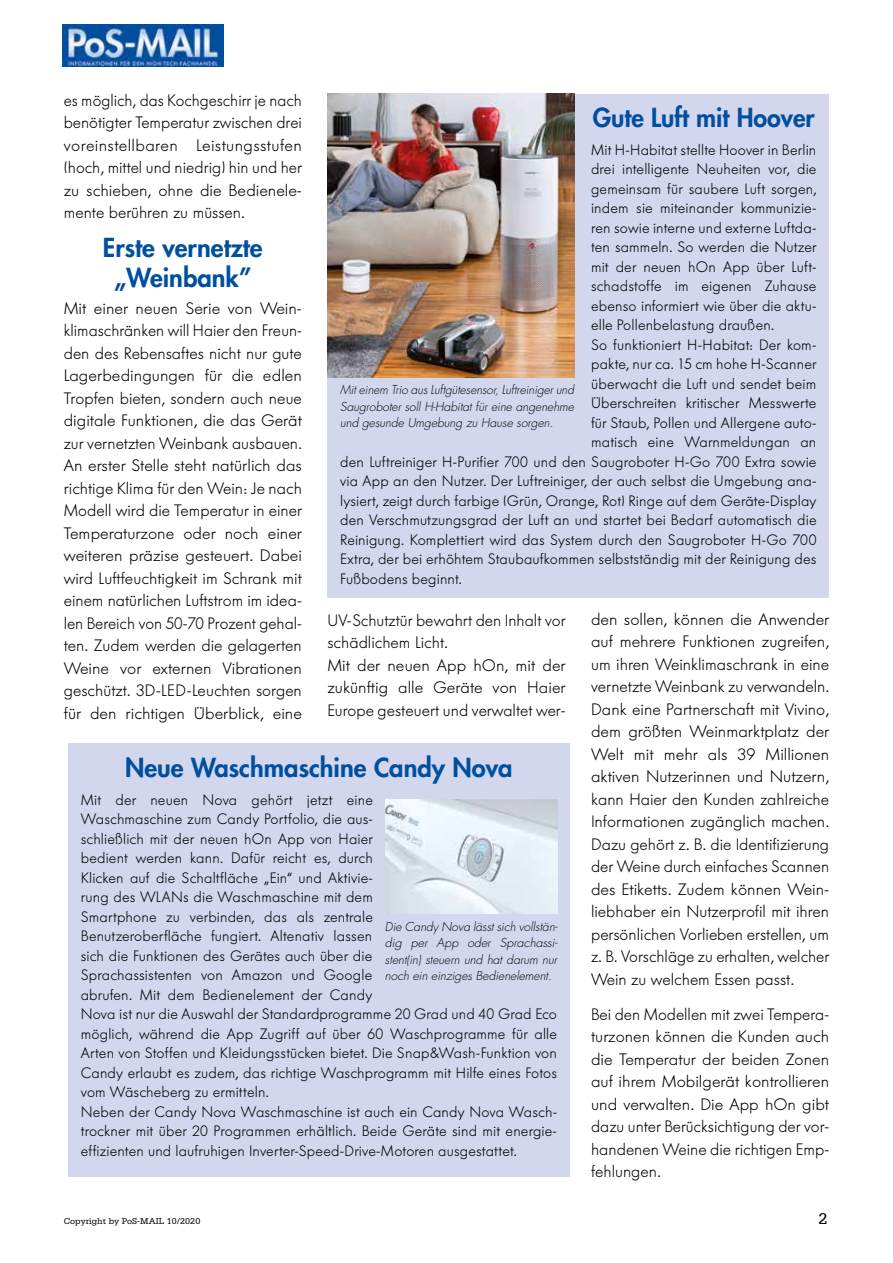
<style>
.page{position:relative;width:893px;height:1263px;background:#fff}
.page>*{position:absolute;margin:0;border:0;box-sizing:border-box;transform-origin:0 0}
.t1{font:800 25.5px/30px "Futura";color:#004f9f;text-align:center}
.t2{font:300 16.5px/22.5px "Futura BQ";color:#000;text-align:justify}
.t3{font:16.5px "Serifa";color:#000}
.t4{font:300 15px/19.5px "Futura BQ";letter-spacing:.01em;color:#000}
.t5{font:italic 300 12px/16.5px "Futura";color:#000;text-align:justify}
.t6{font:9px "Serifa";color:#000}
</style>
<div class="page">
<img style="left:63px;top:25px;width:160px;height:42px">
<div style="left:327px;top:94px;width:502px;height:503px;background:#d3d7ee"></div>
<img style="left:327px;top:94px;width:247px;height:284px">
<div style="left:68px;top:743px;width:502px;height:434px;background:#d3d7ee"></div>
<img style="left:386px;top:799px;width:172px;height:114px">
<p class="t2" style="left:64px;top:89px;width:240px">es möglich, das Kochgeschirr je nach benötigter Temperatur zwischen drei voreinstellbaren Leistungsstufen (hoch, mittel und niedrig) hin und her zu schieben, ohne die Bedienele&shy;mente berühren zu müssen.</p>
<h1 class="t1" style="left:103px;top:232px;width:161px">Erste vernetzte „Weinbank”</h1>
<p class="t2" style="left:64px;top:297px;width:240px">Mit einer neuen Serie von Wein&shy;klimaschränken will Haier den Freun&shy;den des Rebensaftes nicht nur gute Lagerbedingungen für die edlen Tropfen bieten, sondern auch neue digitale Funktionen, die das Gerät zur vernetzten Weinbank ausbauen.<br>An erster Stelle steht natürlich das richtige Klima für den Wein: Je nach Modell wird die Temperatur in einer Temperaturzone oder noch einer weiteren präzise gesteuert. Dabei wird Luftfeuchtigkeit im Schrank mit einem natürlichen Luftstrom im idea&shy;len Bereich von 50-70 Prozent gehal&shy;ten. Zudem werden die gelagerten Weine vor externen Vibrationen geschützt. 3D-LED-Leuchten sorgen für den richtigen Überblick, eine</p>
<h1 class="t1" style="left:593px;top:102px;width:224px">Gute Luft mit Hoover</h1>
<p class="t4" style="left:591px;top:140px;width:227px">Mit H-Habitat stellte Hoover in Berlin</p>
<p class="t4" style="left:591px;top:159px;width:227px">drei intelligente Neuheiten vor, die</p>
<p class="t4" style="left:591px;top:179px;width:227px">gemeinsam für saubere Luft sorgen,</p>
<p class="t4" style="left:591px;top:198px;width:227px">indem sie miteinander kommunizie-</p>
<p class="t4" style="left:591px;top:218px;width:227px">ren sowie interne und externe Luftda-</p>
<p class="t4" style="left:591px;top:237px;width:227px">ten sammeln. So werden die Nutzer</p>
<p class="t4" style="left:591px;top:257px;width:227px">mit der neuen hOn App über Luft-</p>
<p class="t4" style="left:591px;top:276px;width:227px">schadstoffe im eigenen Zuhause</p>
<p class="t4" style="left:591px;top:296px;width:227px">ebenso informiert wie über die aktu-</p>
<p class="t4" style="left:591px;top:315px;width:185px">elle Pollenbelastung draußen.</p>
<p class="t4" style="left:591px;top:335px;width:227px">So funktioniert H-Habitat: Der kom-</p>
<p class="t4" style="left:591px;top:354px;width:227px">pakte, nur ca. 15 cm hohe H-Scanner</p>
<p class="t4" style="left:591px;top:374px;width:227px">überwacht die Luft und sendet beim</p>
<p class="t4" style="left:591px;top:393px;width:227px">Überschreiten kritischer Messwerte</p>
<p class="t4" style="left:591px;top:413px;width:227px">für Staub, Pollen und Allergene auto-</p>
<p class="t4" style="left:591px;top:432px;width:227px">matisch eine Warnmeldungan an</p>
<p class="t4" style="left:340px;top:452px;width:478px">den Luftreiniger H-Purifier 700 und den Saugroboter H-Go 700 Extra sowie</p>
<p class="t4" style="left:340px;top:471px;width:478px">via App an den Nutzer. Der Luftreiniger, der auch selbst die Umgebung ana-</p>
<p class="t4" style="left:340px;top:491px;width:478px">lysiert, zeigt durch farbige (Grün, Orange, Rot) Ringe auf dem Geräte-Display</p>
<p class="t4" style="left:340px;top:510px;width:478px">den Verschmutzungsgrad der Luft an und startet bei Bedarf automatisch die</p>
<p class="t4" style="left:340px;top:530px;width:478px">Reinigung. Komplettiert wird das System durch den Saugroboter H-Go 700</p>
<p class="t4" style="left:340px;top:549px;width:478px">Extra, der bei erhöhtem Staubaufkommen selbstständig mit der Reinigung des</p>
<p class="t4" style="left:340px;top:569px;width:123px">Fußbodens beginnt.</p>
<p class="t5" style="left:340px;top:382px;width:235px">Mit einem Trio aus Luftgütesensor, Luftreiniger und Saugroboter soll H-Habitat für eine angenehme und gesunde Umgebung zu Hause sorgen.</p>
<p class="t2" style="left:591px;top:608px;width:240px">den sollen, können die Anwender auf mehrere Funktionen zugreifen, um ihren Weinklimaschrank in eine vernetzte Weinbank zu verwandeln.<br>Dank eine Partnerschaft mit Vivino, dem größten Weinmarktplatz der Welt mit mehr als 39 Millionen aktiven Nutzerinnen und Nutzern, kann Haier den Kunden zahlreiche Informationen zugänglich machen.<br>Dazu gehört z. B. die Identifizierung der Weine durch einfaches Scannen des Etiketts. Zudem können Wein&shy;liebhaber ein Nutzerprofil mit ihren persönlichen Vorlieben erstellen, um z. B. Vorschläge zu erhalten, welcher Wein zu welchem Essen passt.</p>
<p class="t2" style="left:591px;top:1003px;width:240px">Bei den Modellen mit zwei Tempera&shy;turzonen können die Kunden auch die Temperatur der beiden Zonen auf ihrem Mobilgerät kontrollieren und verwalten. Die App hOn gibt dazu unter Berücksichtigung der vor&shy;handenen Weine die richtigen Emp&shy;fehlungen.</p>
<p class="t2" style="left:327px;top:609px;width:240px;text-align:left">UV-Schutztür bewahrt den Inhalt vor schädlichem Licht.<br>Mit der neuen App hOn, mit der zukünftig alle Geräte von Haier<br>Europe gesteuert und verwaltet wer-</p>
<h1 class="t1" style="left:125px;top:752px;width:389px">Neue Waschmaschine Candy Nova</h1>
<p class="t4" style="left:81px;top:790px;width:478px">Mit der neuen Nova gehört jetzt eine<br>Waschmaschine zum Candy Portfolio, die aus-<br>schließlich mit der neuen hOn App von Haier<br>bedient werden kann. Dafür reicht es, durch<br>Klicken auf die Schaltfläche „Ein“ und Aktivie-<br>rung des WLANs die Waschmaschine mit dem<br>Smartphone zu verbinden, das als zentrale<br>Benutzeroberfläche fungiert. Altenativ lassen<br>sich die Funktionen des Gerätes auch über die<br>Sprachassistenten von Amazon und Google<br>abrufen. Mit dem Bedienelement der Candy<br>Nova ist nur die Auswahl der Standardprogramme 20 Grad und 40 Grad Eco möglich, während die App Zugriff auf über 60 Waschprogramme für alle Arten von Stoffen und Kleidungsstücken bietet. Die Snap&amp;Wash-Funktion von Candy erlaubt es zudem, das richtige Waschprogramm mit Hilfe eines Fotos vom Wäscheberg zu ermitteln.<br>Neben der Candy Nova Waschmaschine ist auch ein Candy Nova Wasch&shy;trockner mit über 20 Programmen erhältlich. Beide Geräte sind mit energie&shy;effizienten und laufruhigen Inverter-Speed-Drive-Motoren ausgestattet.</p>
<p class="t5" style="left:385px;top:918px;width:174px">Die Candy Nova lässt sich vollstän&shy;dig per App oder Sprachassi&shy;stent(in) steuern und hat darum nur noch ein einziges Bedienelement.</p>
<p class="t6" style="left:64px;top:1216px;width:138px">Copyright by PoS-MAIL 10/2020</p>
<p class="t3" style="left:818px;top:1210px;width:11px">2</p>
</div>
